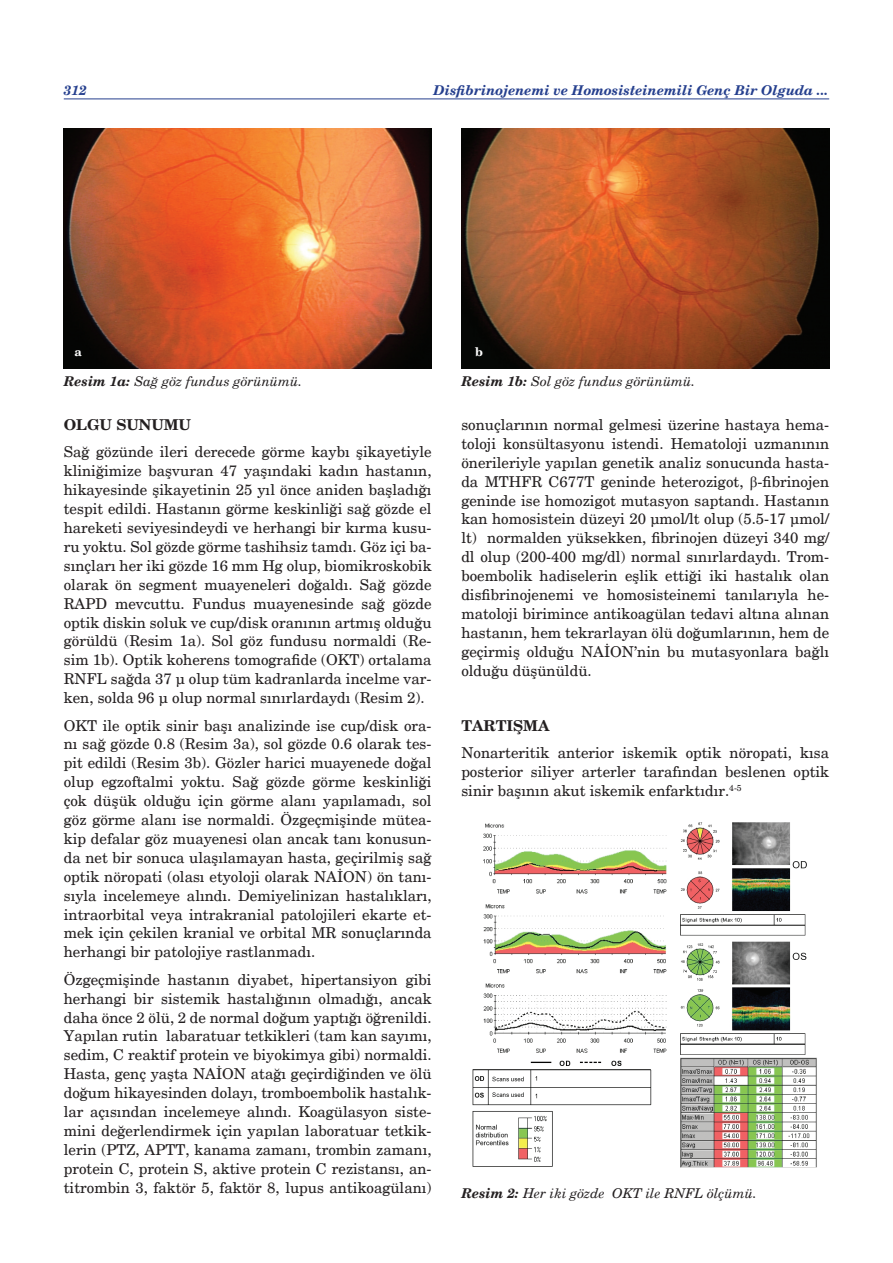
<style>
.page{position:relative;width:893px;height:1263px;background:#fff}
.page>*{position:absolute;margin:0;border:0;box-sizing:border-box;transform-origin:0 0}
.t1{font:15px/18.9px "New Century Schlbk";color:#231f20;text-align:justify}
.t2{font:700 15px "New Century Schlbk";color:#231f20}
.t3{font:italic 13.5px "New Century Schlbk";color:#231f20}
.t4{font:italic 700 13.5px "New Century Schlbk";color:#253f8e}
.dipnotlar{font:700 12px "New Century Schlbk";color:#fff}
.s1{font-weight:700}
.s2{font-family:"Times New Roman"}
</style>
<div class="page">
<hr style="left:64px;top:99px;width:765px;height:1px;background:#253f8e">
<img style="left:472px;top:822px;width:345px;height:346px">
<img style="left:64px;top:129px;width:368px;height:239px">
<img style="left:461px;top:129px;width:368px;height:239px">
<p class="t4" style="left:64px;top:82px;width:25px">312</p>
<p class="t4" style="left:434px;top:82px;width:397px">Disfibrinojenemi ve Homosisteinemili Genç Bir Olguda ...</p>
<p class="dipnotlar" style="left:74px;top:344px;width:9px">a</p>
<p class="dipnotlar" style="left:475px;top:344px;width:9px">b</p>
<p class="t3" style="left:64px;top:373px;width:240px"><span class="s1">Resim 1a:</span> Sağ göz fundus görünümü.</p>
<p class="t3" style="left:461px;top:373px;width:235px"><span class="s1">Resim 1b:</span> Sol göz fundus görünümü.</p>
<p class="t2" style="left:64px;top:415px;width:129px">OLGU SUNUMU</p>
<p class="t1" style="left:64px;top:443px;width:369px">Sağ gözünde ileri derecede görme kaybı şikayetiyle kliniğimize başvuran 47 yaşındaki kadın hastanın, hikayesinde şikayetinin 25 yıl önce aniden başladığı tespit edildi. Hastanın görme keskinliği sağ gözde el hareketi seviyesindeydi ve herhangi bir kırma kusu&shy;ru yoktu. Sol gözde görme tashihsiz tamdı. Göz içi ba&shy;sınçları her iki gözde 16 mm Hg olup, biomikroskobik olarak ön segment muayeneleri doğaldı. Sağ gözde RAPD mevcuttu. Fundus muayenesinde sağ gözde optik diskin soluk ve cup/disk oranının artmış olduğu görüldü (Resim 1a). Sol göz fundusu normaldi (Re&shy;sim 1b). Optik koherens tomografide (OKT) ortalama RNFL sağda 37 µ olup tüm kadranlarda incelme var&shy;ken, solda 96 µ olup normal sınırlardaydı (Resim 2).</p>
<p class="t1" style="left:64px;top:716px;width:369px">OKT ile optik sinir başı analizinde ise cup/disk ora&shy;nı sağ gözde 0.8 (Resim 3a), sol gözde 0.6 olarak tes&shy;pit edildi (Resim 3b). Gözler harici muayenede doğal olup egzoftalmi yoktu. Sağ gözde görme keskinliği çok düşük olduğu için görme alanı yapılamadı, sol göz görme alanı ise normaldi. Özgeçmişinde mütea&shy;kip defalar göz muayenesi olan ancak tanı konusun&shy;da net bir sonuca ulaşılamayan hasta, geçirilmiş sağ optik nöropati (olası etyoloji olarak NAİON) ön tanı&shy;sıyla incelemeye alındı. Demiyelinizan hastalıkları, intraorbital veya intrakranial patolojileri ekarte et&shy;mek için çekilen kranial ve orbital MR sonuçlarında herhangi bir patolojiye rastlanmadı.</p>
<p class="t1" style="left:64px;top:970px;width:369px">Özgeçmişinde hastanın diyabet, hipertansiyon gibi herhangi bir sistemik hastalığının olmadığı, ancak daha önce 2 ölü, 2 de normal doğum yaptığı öğrenildi.<br>Yapılan rutin labaratuar tetkikleri (tam kan sayımı, sedim, C reaktif protein ve biyokimya gibi) normaldi.<br>Hasta, genç yaşta NAİON atağı geçirdiğinden ve ölü doğum hikayesinden dolayı, tromboembolik hastalık&shy;lar açısından incelemeye alındı. Koagülasyon siste&shy;mini değerlendirmek için yapılan laboratuar tetkik&shy;lerin (PTZ, APTT, kanama zamanı, trombin zamanı, protein C, protein S, aktive protein C rezistansı, an&shy;titrombin 3, faktör 5, faktör 8, lupus antikoagülanı)</p>
<p class="t1" style="left:461px;top:415px;width:369px">sonuçlarının normal gelmesi üzerine hastaya hema&shy;toloji konsültasyonu istendi. Hematoloji uzmanının önerileriyle yapılan genetik analiz sonucunda hasta&shy;da MTHFR C677T geninde heterozigot, <span class="s2">β</span>-fibrinojen geninde ise homozigot mutasyon saptandı. Hastanın kan homosistein düzeyi 20 µmol/lt olup (5.5-17 µmol/ lt) normalden yüksekken, fibrinojen düzeyi 340 mg/ dl olup (200-400 mg/dl) normal sınırlardaydı. Trom&shy;boembolik hadiselerin eşlik ettiği iki hastalık olan disfibrinojenemi ve homosisteinemi tanılarıyla he&shy;matoloji birimince antikoagülan tedavi altına alınan hastanın, hem tekrarlayan ölü doğumlarının, hem de geçirmiş olduğu NAİON’nin bu mutasyonlara bağlı olduğu düşünüldü.</p>
<p class="t2" style="left:461px;top:716px;width:90px">TARTIŞMA</p>
<p class="t1" style="left:461px;top:743px;width:369px">Nonarteritik anterior iskemik optik nöropati, kısa posterior siliyer arterler tarafından beslenen optik sinir başının akut iskemik enfarktıdır.<sup>4-5</sup></p>
<p class="t3" style="left:461px;top:1185px;width:297px"><span class="s1">Resim 2:</span> Her iki gözde OKT ile RNFL ölçümü.</p>
</div>
